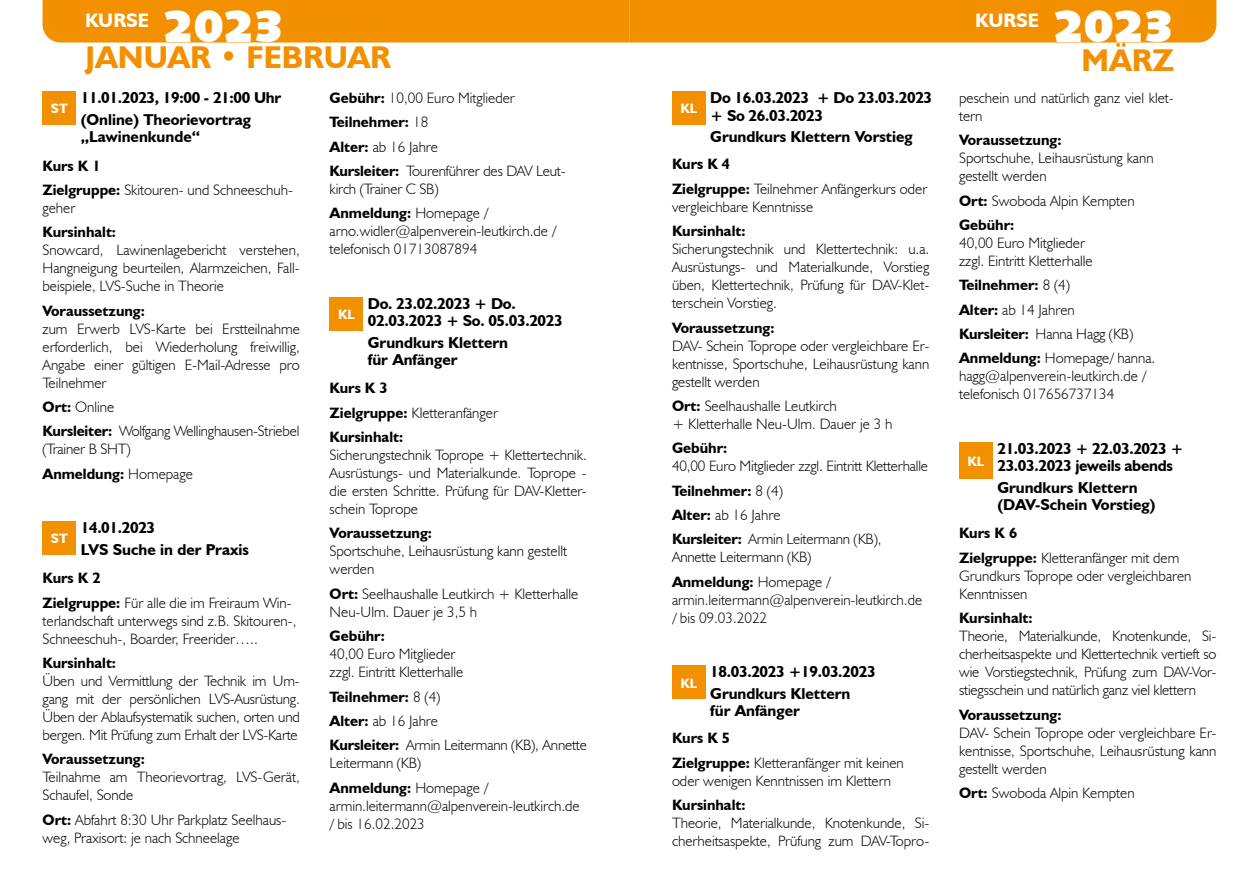
<style>
.page{position:relative;width:1259px;height:893px;background:#fff}
.page>*{position:absolute;margin:0;border:0;box-sizing:border-box;transform-origin:0 0}
.t1{font:45px "Humanist 531 BT Ultra Black A";color:#fff}
.t2{font:700 31.5px "Humanist 521 BT";color:#f39000}
.t3{font:700 19.5px "Humanist 521 BT";color:#fff}
.t4{font:700 15.75px/21.5px "Humanist 521 BT";color:#000}
.t5{font:700 15.75px/17.2px "Humanist 521 BT";letter-spacing:-.02em;color:#000}
.t6{font:300 15px/18px "Humanist 521 BT";color:#000}
.t7{font:700 15px/24.3px "Humanist 521 BT";color:#000}
.t8{font:700 13.5px "Humanist 521 BT";color:#fff}
.s1{font-weight:700}
.s2{font-weight:300}
</style>
<div class="page">
<div style="left:43px;top:0;width:1173px;height:43px;background:#f39000"></div>
<div style="left:43px;top:91px;width:33px;height:34px;background:#f39000"></div>
<div style="left:43px;top:521px;width:33px;height:34px;background:#f39000"></div>
<div style="left:330px;top:297px;width:33px;height:33px;background:#f39000"></div>
<div style="left:672px;top:91px;width:33px;height:34px;background:#f39000"></div>
<div style="left:672px;top:666px;width:33px;height:33px;background:#f39000"></div>
<div style="left:959px;top:442px;width:33px;height:37px;background:#f39000"></div>
<h3 class="t3" style="left:85px;top:8px;width:65px">KURSE</h3>
<h1 class="t1" style="left:164px;top:-3px;width:122px">2023</h1>
<h2 class="t2" style="left:85px;top:37px;width:307px">JANUAR • FEBRUAR</h2>
<p class="t4" style="left:81px;top:87px;width:202px">11.01.2023, 19:00 - 21:00 Uhr (Online) Theorievortrag</p>
<p class="t4" style="left:81px;top:126px;width:121px">„Lawinenkunde“</p>
<p class="t6" style="left:330px;top:85px;width:238px;line-height:24.3px"><span class="s1">Gebühr:</span> 10,00 Euro Mitglieder<br><span class="s1">Teilnehmer:</span> 18<br><span class="s1">Alter:</span> ab 16 Jahre<br><span class="s1">Kursleiter:</span> Tourenführer des DAV Leut-</p>
<p class="t6" style="left:330px;top:176px;width:160px;line-height:24.3px">kirch (Trainer C SB)<br><span class="s1">Anmeldung:</span> Homepage /</p>
<p class="t6" style="left:330px;top:222px;width:228px">arno.widler@alpenverein-leutkirch.de / telefonisch 01713087894</p>
<p class="t8" style="left:51px;top:100px;width:18px">ST</p>
<p class="t6" style="left:43px;top:153px;width:252px;line-height:24.3px"><span class="s1">Kurs K 1<br>Zielgruppe:</span> Skitouren- und Schneeschuh-</p>
<p class="t6" style="left:43px;top:199px;width:34px">geher</p>
<p class="t7" style="left:43px;top:220px;width:75px">Kursinhalt:</p>
<p class="t6" style="left:43px;top:241px;width:259px;text-align:justify">Snowcard, Lawinenlagebericht verstehen, Hangneigung beurteilen, Alarmzeichen, Fall&shy;beispiele, LVS-Suche in Theorie</p>
<p class="t7" style="left:43px;top:298px;width:104px">Voraussetzung:</p>
<p class="t6" style="left:43px;top:319px;width:259px;text-align:justify">zum Erwerb LVS-Karte bei Erstteilnahme erforderlich, bei Wiederholung freiwillig, Angabe einer gültigen E-Mail-Adresse pro Teilnehmer</p>
<p class="t6" style="left:43px;top:394px;width:258px;line-height:24.5px"><span class="s1">Ort:</span> Online<br><span class="s1">Kursleiter:</span> Wolfgang Wellinghausen-Striebel</p>
<p class="t6" style="left:43px;top:437px;width:152px;line-height:24.3px">(Trainer B SHT)<br><span class="s1">Anmeldung:</span> Homepage</p>
<p class="t5" style="left:368px;top:294px;width:196px">Do. 23.02.2023 + Do.<br>02.03.2023 + So. 05.03.2023</p>
<p class="t4" style="left:368px;top:333px;width:142px;line-height:17.2px">Grundkurs Klettern für Anfänger</p>
<p class="t8" style="left:338px;top:306px;width:18px">KL</p>
<p class="t7" style="left:330px;top:376px;width:170px">Kurs K 3<br>Zielgruppe: <span class="s2">Kletteranfänger<br></span>Kursinhalt:</p>
<p class="t6" style="left:330px;top:446px;width:259px;text-align:justify">Sicherungstechnik Toprope + Klettertechnik.<br>Ausrüstungs- und Materialkunde. Toprope - die ersten Schritte. Prüfung für DAV-Kletter&shy;schein Toprope</p>
<p class="t7" style="left:330px;top:521px;width:104px">Voraussetzung:</p>
<p class="t6" style="left:330px;top:542px;width:239px">Sportschuhe, Leihausrüstung kann gestellt werden</p>
<p class="t6" style="left:330px;top:584px;width:250px"><span class="s1">Ort:</span> Seelhaushalle Leutkirch + Kletterhalle<br>Neu-Ulm. Dauer je 3,5 h</p>
<p class="t7" style="left:330px;top:623px;width:57px">Gebühr:</p>
<p class="t6" style="left:330px;top:645px;width:135px">40,00 Euro Mitglieder zzgl. Eintritt Kletterhalle</p>
<p class="t6" style="left:330px;top:684px;width:259px;line-height:24.3px"><span class="s1">Teilnehmer:</span> 8 (4)<br><span class="s1">Alter:</span> ab 16 Jahre<br><span class="s1">Kursleiter:</span> Armin Leitermann (KB), Annette</p>
<p class="t6" style="left:330px;top:751px;width:160px;line-height:24.3px">Leitermann (KB)<br><span class="s1">Anmeldung:</span> Homepage /</p>
<p class="t6" style="left:330px;top:796px;width:252px">armin.leitermann@alpenverein-leutkirch.de / bis 16.02.2023</p>
<p class="t4" style="left:81px;top:517px;width:170px">14.01.2023<br>LVS Suche in der Praxis</p>
<p class="t8" style="left:51px;top:530px;width:18px">ST</p>
<p class="t6" style="left:43px;top:566px;width:251px;line-height:24.3px"><span class="s1">Kurs K 2<br>Zielgruppe:</span> Für alle die im Freiraum Win-</p>
<p class="t6" style="left:43px;top:611px;width:255px">terlandschaft unterwegs sind z.B. Skitouren-,<br>Schneeschuh-, Boarder, Freerider…..</p>
<p class="t7" style="left:43px;top:650px;width:75px">Kursinhalt:</p>
<p class="t6" style="left:43px;top:672px;width:259px;text-align:justify">Üben und Vermittlung der Technik im Um&shy;gang mit der persönlichen LVS-Ausrüstung.<br>Üben der Ablaufsystematik suchen, orten und bergen. Mit Prüfung zum Erhalt der LVS-Karte</p>
<p class="t7" style="left:43px;top:747px;width:104px">Voraussetzung:</p>
<p class="t6" style="left:43px;top:768px;width:259px">Teilnahme am Theorievortrag, LVS-Gerät,<br>Schaufel, Sonde</p>
<p class="t6" style="left:43px;top:810px;width:245px"><span class="s1">Ort:</span> Abfahrt 8:30 Uhr Parkplatz Seelhaus&shy;weg, Praxisort: je nach Schneelage</p>
<p class="t8" style="left:680px;top:100px;width:18px">KL</p>
<p class="t5" style="left:710px;top:89px;width:223px">Do 16.03.2023 + Do 23.03.2023 + So 26.03.2023</p>
<p class="t4" style="left:710px;top:126px;width:204px">Grundkurs Klettern Vorstieg</p>
<p class="t6" style="left:672px;top:152px;width:257px;line-height:24.3px"><span class="s1">Kurs K 4<br>Zielgruppe:</span> Teilnehmer Anfängerkurs oder</p>
<p class="t6" style="left:672px;top:197px;width:143px">vergleichbare Kenntnisse</p>
<p class="t7" style="left:672px;top:219px;width:75px">Kursinhalt:</p>
<p class="t6" style="left:672px;top:240px;width:259px;text-align:justify">Sicherungstechnik und Klettertechnik: u.a.<br>Ausrüstungs- und Materialkunde, Vorstieg üben, Klettertechnik, Prüfung für DAV-Klet&shy;terschein Vorstieg.</p>
<p class="t7" style="left:672px;top:315px;width:104px">Voraussetzung:</p>
<p class="t6" style="left:672px;top:336px;width:259px;text-align:justify">DAV- Schein Toprope oder vergleichbare Er&shy;kentnisse, Sportschuhe, Leihausrüstung kann gestellt werden</p>
<p class="t6" style="left:672px;top:396px;width:222px"><span class="s1">Ort:</span> Seelhaushalle Leutkirch<br>+ Kletterhalle Neu-Ulm. Dauer je 3 h</p>
<p class="t7" style="left:672px;top:436px;width:57px">Gebühr:</p>
<p class="t6" style="left:672px;top:454px;width:257px;line-height:24.3px">40,00 Euro Mitglieder zzgl. Eintritt Kletterhalle<br><span class="s1">Teilnehmer:</span> 8 (4)<br><span class="s1">Alter:</span> ab 16 Jahre<br><span class="s1">Kursleiter:</span> Armin Leitermann (KB),</p>
<p class="t6" style="left:672px;top:545px;width:160px;line-height:24.3px">Annette Leitermann (KB)<br><span class="s1">Anmeldung:</span> Homepage /</p>
<p class="t6" style="left:672px;top:590px;width:252px">armin.leitermann@alpenverein-leutkirch.de / bis 09.03.2022</p>
<p class="t4" style="left:710px;top:661px;width:167px">18.03.2023 +19.03.2023<br>Grundkurs Klettern</p>
<p class="t4" style="left:710px;top:700px;width:91px">für Anfänger</p>
<p class="t6" style="left:672px;top:726px;width:233px;line-height:24.3px"><span class="s1">Kurs K 5<br>Zielgruppe:</span> Kletteranfänger mit keinen</p>
<p class="t6" style="left:672px;top:771px;width:220px">oder wenigen Kenntnissen im Klettern</p>
<p class="t7" style="left:672px;top:792px;width:75px">Kursinhalt:</p>
<p class="t6" style="left:672px;top:814px;width:259px">Theorie, Materialkunde, Knotenkunde, Si&shy;cherheitsaspekte, Prüfung zum DAV-Topro-</p>
<p class="t8" style="left:680px;top:675px;width:18px">KL</p>
<h3 class="t3" style="left:975px;top:8px;width:65px">KURSE</h3>
<h1 class="t1" style="left:1053px;top:-3px;width:122px">2023</h1>
<h2 class="t2" style="left:1081px;top:41px;width:94px">MÄRZ</h2>
<p class="t6" style="left:959px;top:88px;width:216px">peschein und natürlich ganz viel klet&shy;tern</p>
<p class="t7" style="left:959px;top:128px;width:104px">Voraussetzung:</p>
<p class="t6" style="left:959px;top:149px;width:196px">Sportschuhe, Leihausrüstung kann gestellt werden</p>
<p class="t6" style="left:959px;top:188px;width:177px;line-height:24.3px"><span class="s1">Ort:</span> Swoboda Alpin Kempten<br><span class="s1">Gebühr:</span></p>
<p class="t6" style="left:959px;top:234px;width:135px">40,00 Euro Mitglieder zzgl. Eintritt Kletterhalle</p>
<p class="t6" style="left:959px;top:273px;width:198px;line-height:24.3px"><span class="s1">Teilnehmer:</span> 8 (4)<br><span class="s1">Alter:</span> ab 14 Jahren<br><span class="s1">Kursleiter:</span> Hanna Hagg (KB)<br><span class="s1">Anmeldung:</span> Homepage/ hanna.</p>
<p class="t6" style="left:959px;top:367px;width:188px">hagg@alpenverein-leutkirch.de / telefonisch 017656737134</p>
<p class="t8" style="left:967px;top:453px;width:18px">KL</p>
<p class="t5" style="left:997px;top:440px;width:188px">21.03.2023 + 22.03.2023 +<br>23.03.2023 jeweils abends</p>
<p class="t4" style="left:997px;top:478px;width:160px;line-height:17.2px">Grundkurs Klettern (DAV-Schein Vorstieg)</p>
<p class="t6" style="left:959px;top:521px;width:222px;line-height:24.3px"><span class="s1">Kurs K 6<br>Zielgruppe:</span> Kletteranfänger mit dem</p>
<p class="t6" style="left:959px;top:566px;width:234px">Grundkurs Toprope oder vergleichbaren<br>Kenntnissen</p>
<p class="t7" style="left:959px;top:605px;width:75px">Kursinhalt:</p>
<p class="t6" style="left:959px;top:627px;width:259px;text-align:justify">Theorie, Materialkunde, Knotenkunde, Si&shy;cherheitsaspekte und Klettertechnik vertieft so wie Vorstiegstechnik, Prüfung zum DAV-Vor&shy;stiegsschein und natürlich ganz viel klettern</p>
<p class="t7" style="left:959px;top:702px;width:104px">Voraussetzung:</p>
<p class="t6" style="left:959px;top:723px;width:259px;text-align:justify">DAV- Schein Toprope oder vergleichbare Er&shy;kentnisse, Sportschuhe, Leihausrüstung kann gestellt werden</p>
<p class="t6" style="left:959px;top:783px;width:177px"><span class="s1">Ort:</span> Swoboda Alpin Kempten</p>
</div>
